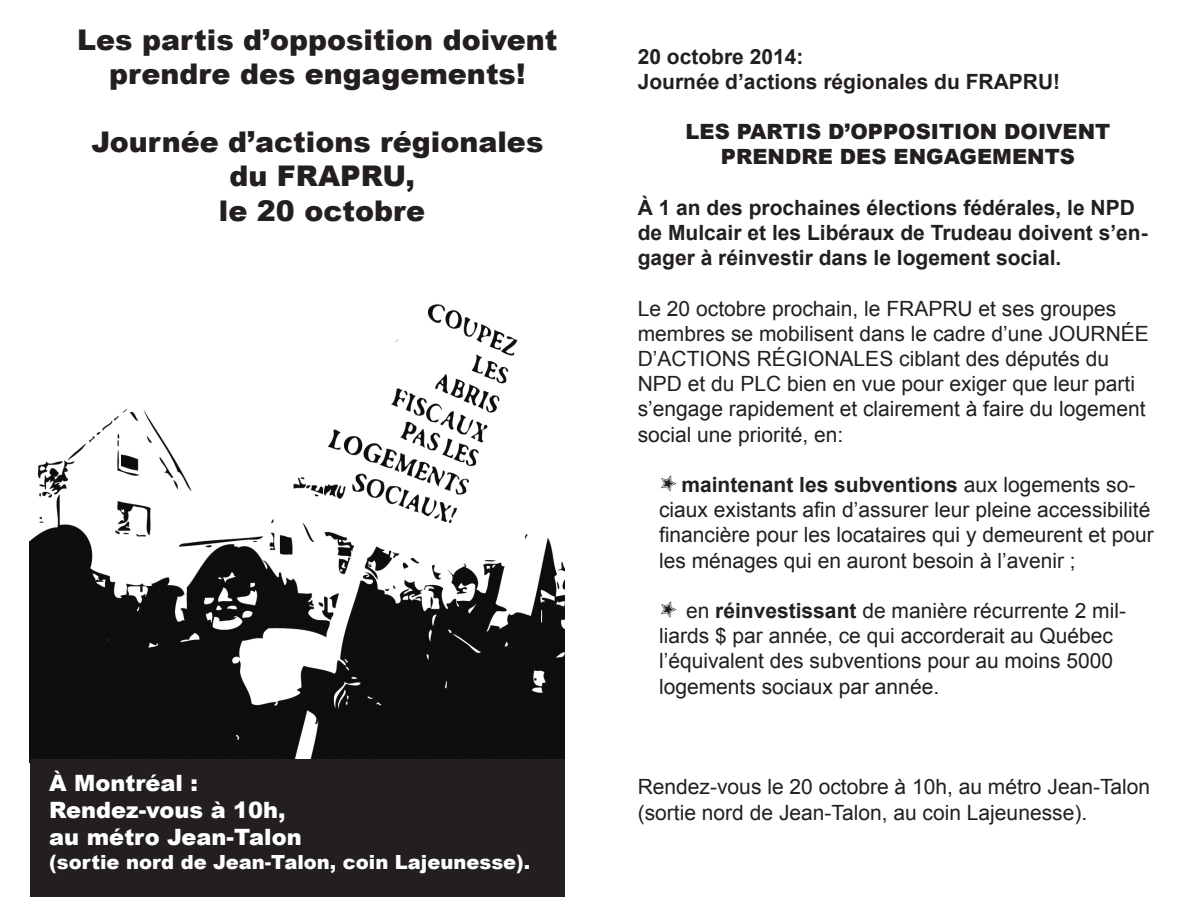
<style>
.page{position:relative;width:1188px;height:918px;background:#fff}
.page>*{position:absolute;margin:0;border:0;box-sizing:border-box;transform-origin:0 0}
.t1{font:900 28.5px/34.2px "Arial";color:#231f20;text-align:center}
.t2{font:900 22.5px "Arial";color:#fff}
.t3{font:21px/25.2px "Arial";color:#231f20}
.t4{font:700 21px/25.2px "Arial";color:#231f20}
.t5{font:900 21px "Arial";color:#231f20}
.t6{font:900 19.5px "Arial";color:#fff}
.s1{font-family:"Pizza Dude Stars"}
.s2{font-weight:700}
</style>
<div class="page">
<img style="left:30px;top:304px;width:534px;height:455px">
<div style="left:30px;top:759px;width:534px;height:138px;background:#231f20"></div>
<p class="t1" style="left:77px;top:22px;width:482px">Les partis d’opposition doivent prendre des engagements!</p>
<p class="t1" style="left:91px;top:124px;width:454px">Journée d’actions régionales</p>
<p class="t1" style="left:229px;top:158px;width:187px">du FRAPRU,</p>
<p class="t1" style="left:219px;top:193px;width:208px">le 20 octobre</p>
<p class="t2" style="left:49px;top:767px;width:150px">À Montréal :</p>
<p class="t2" style="left:49px;top:794px;width:238px">Rendez-vous à 10h,</p>
<p class="t2" style="left:49px;top:821px;width:254px">au métro Jean-Talon</p>
<p class="t6" style="left:49px;top:847px;width:483px">(sortie nord de Jean-Talon, coin Lajeunesse).</p>
<p class="t4" style="left:638px;top:44px;width:167px">20 octobre 2014:</p>
<p class="t4" style="left:638px;top:70px;width:424px">Journée d’actions régionales du FRAPRU!</p>
<p class="t5" style="left:686px;top:117px;width:426px">LES PARTIS D’OPPOSITION DOIVENT</p>
<p class="t5" style="left:721px;top:142px;width:356px">PRENDRE DES ENGAGEMENTS</p>
<p class="t4" style="left:638px;top:196px;width:511px">À 1 an des prochaines élections fédérales, le NPD de Mulcair et les Libéraux de Trudeau doivent s’en&shy;gager à réinvestir dans le logement social.</p>
<p class="t3" style="left:638px;top:296px;width:513px">Le 20 octobre prochain, le FRAPRU et ses groupes membres se mobilisent dans le cadre d’une JOURNÉE D’ACTIONS RÉGIONALES ciblant des députés du NPD et du PLC bien en vue pour exiger que leur parti s’engage rapidement et clairement à faire du logement social une priorité, en:</p>
<p class="t3" style="left:659px;top:472px;width:496px"><span class="s1">s</span> <span class="s2">maintenant les subventions</span> aux logements so&shy;ciaux existants afin d’assurer leur pleine accessibilité financière pour les locataires qui y demeurent et pour les ménages qui en auront besoin à l’avenir ;</p>
<p class="t3" style="left:659px;top:598px;width:469px"><span class="s1">s</span> en <span class="s2">réinvestissant</span> de manière récurrente 2 mil&shy;liards $ par année, ce qui accorderait au Québec l’équivalent des subventions pour au moins 5000 logements sociaux par année.</p>
<p class="t3" style="left:638px;top:775px;width:514px">Rendez-vous le 20 octobre à 10h, au métro Jean-Talon (sortie nord de Jean-Talon, au coin Lajeunesse).</p>
</div>
